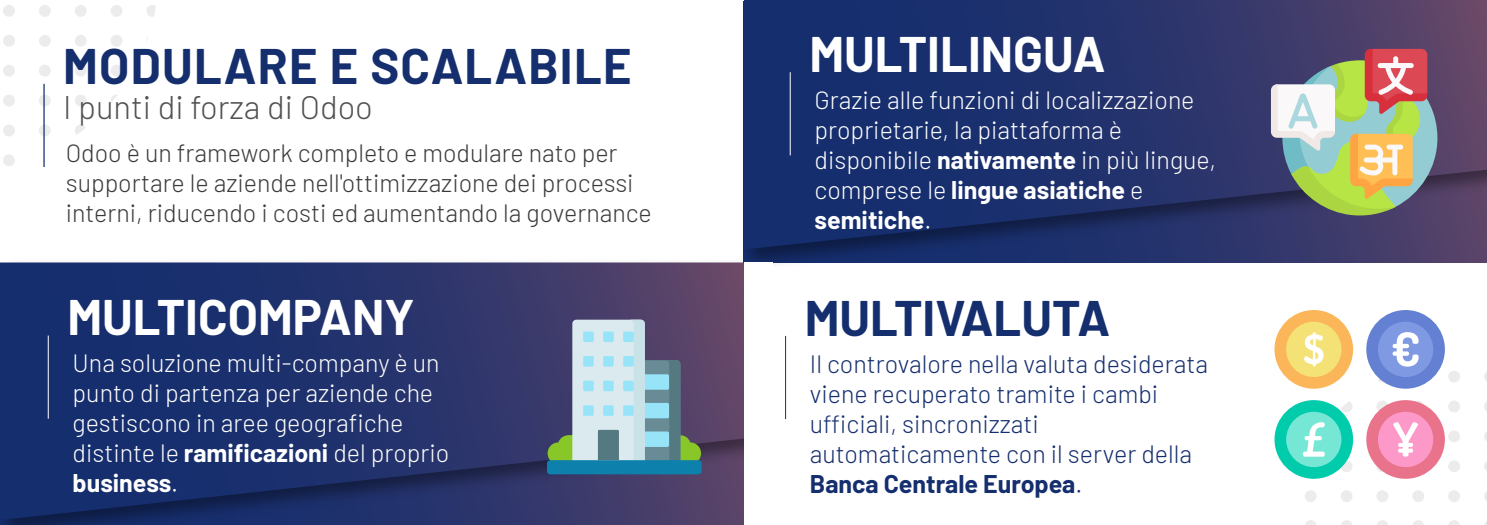
<style>
.page{position:relative;width:1487px;height:525px;background:#fff}
.page>*{position:absolute;margin:0;border:0;box-sizing:border-box;transform-origin:0 0}
.t1{font:700 48.75px "Barlow";color:#fff}
.t2{font:700 48.75px "Barlow";letter-spacing:.025em;color:#152e6e}
.t3{font:700 48.75px "Barlow";color:#152e6e}
.t4{font:300 32.75px "Barlow";color:#515351}
.t5{font:300 25px/30px "Barlow";color:#fff}
.t6{font:300 25px/30px "Barlow";color:#152e6e}
.t7{font:300 25px/30px "Barlow";color:#3a3a3a}
.s1{font-weight:700}
</style>
<div class="page">
<div style="left:3px;top:5px;width:12px;height:12px;background:#ececec;border-radius:50%"></div>
<div style="left:39px;top:5px;width:12px;height:12px;background:#ececec;border-radius:50%"></div>
<div style="left:75px;top:5px;width:12px;height:12px;background:#ececec;border-radius:50%"></div>
<div style="left:111px;top:5px;width:12px;height:12px;background:#ececec;border-radius:50%"></div>
<svg style="left:146px;top:5px;width:12px;height:12px"></svg>
<div style="left:3px;top:35px;width:12px;height:12px;background:#ececec;border-radius:50%"></div>
<div style="left:39px;top:35px;width:12px;height:12px;background:#ececec;border-radius:50%"></div>
<div style="left:75px;top:35px;width:12px;height:12px;background:#ececec;border-radius:50%"></div>
<div style="left:111px;top:35px;width:12px;height:12px;background:#ececec;border-radius:50%"></div>
<div style="left:3px;top:65px;width:12px;height:12px;background:#ececec;border-radius:50%"></div>
<div style="left:39px;top:65px;width:12px;height:12px;background:#ececec;border-radius:50%"></div>
<div style="left:75px;top:65px;width:12px;height:12px;background:#ececec;border-radius:50%"></div>
<div style="left:111px;top:65px;width:12px;height:12px;background:#ececec;border-radius:50%"></div>
<div style="left:3px;top:94px;width:12px;height:12px;background:#ececec;border-radius:50%"></div>
<div style="left:39px;top:94px;width:12px;height:12px;background:#ececec;border-radius:50%"></div>
<div style="left:75px;top:94px;width:12px;height:12px;background:#ececec;border-radius:50%"></div>
<svg style="left:111px;top:94px;width:12px;height:12px"></svg>
<div style="left:3px;top:124px;width:12px;height:12px;background:#ececec;border-radius:50%"></div>
<div style="left:39px;top:124px;width:12px;height:12px;background:#ececec;border-radius:50%"></div>
<svg style="left:75px;top:124px;width:12px;height:12px"></svg>
<div style="left:3px;top:154px;width:12px;height:12px;background:#ececec;border-radius:50%"></div>
<svg style="left:1376px;top:370px;width:12px;height:12px"></svg>
<div style="left:1448px;top:370px;width:12px;height:12px;background:#ececec;border-radius:50%"></div>
<svg style="left:1484px;top:372px;width:3px;height:9px"></svg>
<svg style="left:1340px;top:400px;width:12px;height:12px"></svg>
<div style="left:1376px;top:400px;width:12px;height:12px;background:#ececec;border-radius:50%"></div>
<div style="left:1448px;top:400px;width:12px;height:12px;background:#ececec;border-radius:50%"></div>
<svg style="left:1484px;top:402px;width:3px;height:9px"></svg>
<div style="left:1448px;top:430px;width:12px;height:12px;background:#ececec;border-radius:50%"></div>
<svg style="left:1484px;top:432px;width:3px;height:9px"></svg>
<svg style="left:1340px;top:460px;width:12px;height:12px"></svg>
<svg style="left:1376px;top:460px;width:12px;height:12px"></svg>
<div style="left:1448px;top:460px;width:12px;height:12px;background:#ececec;border-radius:50%"></div>
<svg style="left:1484px;top:462px;width:3px;height:9px"></svg>
<div style="left:1305px;top:490px;width:11px;height:12px;background:#ececec;border-radius:50%"></div>
<div style="left:1340px;top:490px;width:12px;height:12px;background:#ececec;border-radius:50%"></div>
<div style="left:1376px;top:490px;width:12px;height:12px;background:#ececec;border-radius:50%"></div>
<div style="left:1412px;top:490px;width:12px;height:12px;background:#ececec;border-radius:50%"></div>
<div style="left:1448px;top:490px;width:12px;height:12px;background:#ececec;border-radius:50%"></div>
<svg style="left:1484px;top:491px;width:3px;height:10px"></svg>
<svg style="left:1305px;top:520px;width:11px;height:4px"></svg>
<svg style="left:1341px;top:520px;width:11px;height:4px"></svg>
<svg style="left:1377px;top:520px;width:11px;height:4px"></svg>
<svg style="left:1413px;top:520px;width:11px;height:4px"></svg>
<svg style="left:1449px;top:520px;width:10px;height:4px"></svg>
<img style="left:0;top:520px;width:744px;height:4px">
<svg style="left:0;top:262px;width:744px;height:258px;background:#28336b"></svg>
<img style="left:734px;top:1px;width:753px;height:275px">
<svg style="left:744px;top:0;width:743px;height:249px;background:#27336b"></svg>
<div style="left:744px;top:262px;width:29px;height:262px;background:#fff"></div>
<svg style="left:1271px;top:49px;width:166px;height:167px;background:#a7a386"></svg>
<div style="left:1274px;top:310px;width:79px;height:78px;background:#fab659;border-radius:50%"></div>
<div style="left:1286px;top:321px;width:55px;height:56px;background:#f5e277;border-radius:50%"></div>
<svg style="left:1304px;top:332px;width:19px;height:34px"></svg>
<div style="left:1366px;top:310px;width:79px;height:78px;background:#6380d2;border-radius:50%"></div>
<div style="left:1378px;top:321px;width:55px;height:56px;background:#7f9ae2;border-radius:50%"></div>
<svg style="left:1378px;top:332px;width:41px;height:34px"></svg>
<div style="left:1274px;top:400px;width:79px;height:78px;background:#00ccac;border-radius:50%"></div>
<div style="left:1286px;top:411px;width:55px;height:56px;background:#76e6d5;border-radius:50%"></div>
<svg style="left:1303px;top:422px;width:22px;height:34px"></svg>
<div style="left:1366px;top:400px;width:79px;height:78px;background:#e8738b;border-radius:50%"></div>
<div style="left:1378px;top:411px;width:55px;height:56px;background:#fd99c8;border-radius:50%"></div>
<svg style="left:1393px;top:422px;width:25px;height:34px"></svg>
<div style="left:547px;top:460px;width:155px;height:14px;background:#0e80ac;border-radius:3px"></div>
<svg style="left:548px;top:319px;width:153px;height:142px;background:#8da0ae"></svg>
<hr style="left:43px;top:84px;width:2px;height:83px;background:#152e6e">
<h1 class="t2" style="left:63px;top:30px;width:570px">MODULARE E SCALABILE</h1>
<h2 class="t4" style="left:63px;top:84px;width:311px">I punti di forza di Odoo</h2>
<p class="t7" style="left:66px;top:136px;width:587px">Odoo è un framework completo e modulare nato per supportare le aziende nell'ottimizzazione dei processi interni, riducendo i costi ed aumentando la governance</p>
<h1 class="t1" style="left:67px;top:281px;width:349px">MULTICOMPANY</h1>
<p class="t5" style="left:73px;top:346px;width:378px">Una soluzione multi-company è un punto di partenza per aziende che gestiscono in aree geografiche distinte le <span class="s1">ramificazioni</span> del proprio <span class="s1">business</span>.</p>
<h1 class="t1" style="left:809px;top:18px;width:298px">MULTILINGUA</h1>
<p class="t5" style="left:814px;top:83px;width:403px">Grazie alle funzioni di localizzazione proprietarie, la piattaforma è disponibile <span class="s1">nativamente</span> in più lingue, comprese le <span class="s1">lingue asiatiche</span> e <span class="s1">semitiche</span>.</p>
<h1 class="t3" style="left:805px;top:282px;width:307px">MULTIVALUTA</h1>
<p class="t6" style="left:810px;top:346px;width:400px">Il controvalore nella valuta desiderata viene recuperato tramite i cambi ufficiali, sincronizzati automaticamente con il server della<br><span class="s1">Banca Centrale Europea</span>.</p>
</div>
